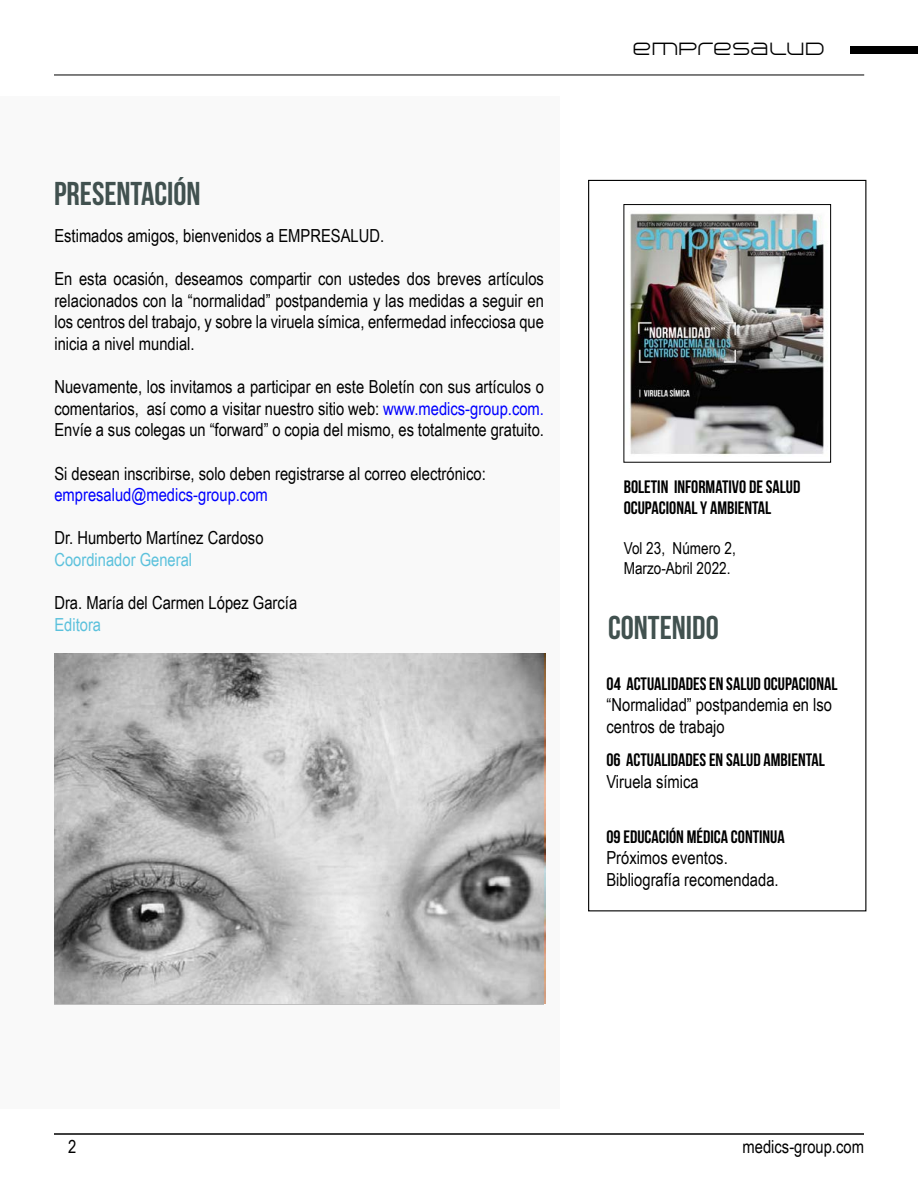
<style>
.page{position:relative;width:918px;height:1188px;background:#fff}
.page>*{position:absolute;margin:0;border:0;box-sizing:border-box;transform-origin:0 0}
.t1{font:33px "Bebas Neue";color:#41514f}
.t2{font:18px/21.6px "Arial Narrow";color:#000;text-align:justify}
.t3{font:18px/21.6px "Bebas Neue";color:#000}
.t4{font:18px "Arial Narrow";color:#00f}
.t5{font:18px "Arial Narrow";color:#5bc1dc}
.t6{font:300 18px "Arkitech";letter-spacing:-.04em;color:#000}
.t7{font:16.5px/19.8px "Arial Narrow";color:#000}
.s1{color:#00f}
</style>
<div class="page">
<div style="left:850px;top:47px;width:68px;height:7px;background:#000"></div>
<hr style="left:54px;top:1133px;width:810px;height:2px;background:#000">
<div style="left:0;top:96px;width:559px;height:1012px;background:#f8f8f8"></div>
<hr style="left:54px;top:75px;width:810px;height:1px;background:#000">
<img style="left:629px;top:213px;width:196px;height:242px">
<div style="left:624px;top:204px;width:207px;height:258px;border:1px solid #000"></div>
<svg style="left:54px;top:653px;width:490px;height:352px;background:#b3b3b3"></svg>
<h1 class="t1" style="left:54px;top:175px;width:148px">PRESENTACIÓN</h1>
<p class="t2" style="left:54px;top:224px;width:331px">Estimados amigos, bienvenidos a EMPRESALUD.</p>
<p class="t2" style="left:54px;top:267px;width:491px">En esta ocasión, deseamos compartir con ustedes dos breves artículos relacionados con la “normalidad” postpandemia y las medidas a seguir en los centros del trabajo, y sobre la viruela símica, enfermedad infecciosa que inicia a nivel mundial.</p>
<p class="t2" style="left:54px;top:375px;width:491px">Nuevamente, los invitamos a participar en este Boletín con sus artículos o comentarios, así como a visitar nuestro sitio web: <span class="s1">www.medics-group.com.<br></span>Envíe a sus colegas un “forward” o copia del mismo, es totalmente gratuito.</p>
<p class="t2" style="left:54px;top:462px;width:433px">Si desean inscribirse, solo deben registrarse al correo electrónico:</p>
<p class="t4" style="left:54px;top:482px;width:215px">empresalud@medics-group.com</p>
<p class="t2" style="left:54px;top:527px;width:211px">Dr. Humberto Martínez Cardoso</p>
<p class="t5" style="left:54px;top:546px;width:139px">Coordinador General</p>
<p class="t2" style="left:54px;top:591px;width:244px">Dra. María del Carmen López García</p>
<p class="t5" style="left:54px;top:611px;width:48px">Editora</p>
<p class="t6" style="left:631px;top:37px;width:194px">EMPRESALUD</p>
<p class="t3" style="left:624px;top:476px;width:178px">BOLETIN INFORMATIVO DE SALUD<br>OCUPACIONAL Y AMBIENTAL</p>
<p class="t7" style="left:624px;top:538px;width:114px">Vol 23, Número 2,<br>Marzo-Abril 2022.</p>
<h1 class="t1" style="left:608px;top:610px;width:112px">CONTENIDO</h1>
<p class="t3" style="left:607px;top:672px;width:232px">04 ACTUALIDADES EN SALUD OCUPACIONAL</p>
<p class="t2" style="left:607px;top:694px;width:227px">“Normalidad” postpandemia en lso centros de trabajo</p>
<p class="t3" style="left:606px;top:749px;width:220px">06 ACTUALIDADES EN SALUD AMBIENTAL</p>
<p class="t2" style="left:606px;top:770px;width:94px">Viruela símica</p>
<p class="t3" style="left:606px;top:825px;width:180px">09 EDUCACIÓN MÉDICA CONTINUA</p>
<p class="t2" style="left:606px;top:846px;width:174px">Próximos eventos.<br>Bibliografía recomendada.</p>
<p class="t2" style="left:68px;top:1135px;width:10px">2</p>
<p class="t2" style="left:743px;top:1135px;width:123px">medics-group.com</p>
</div>
